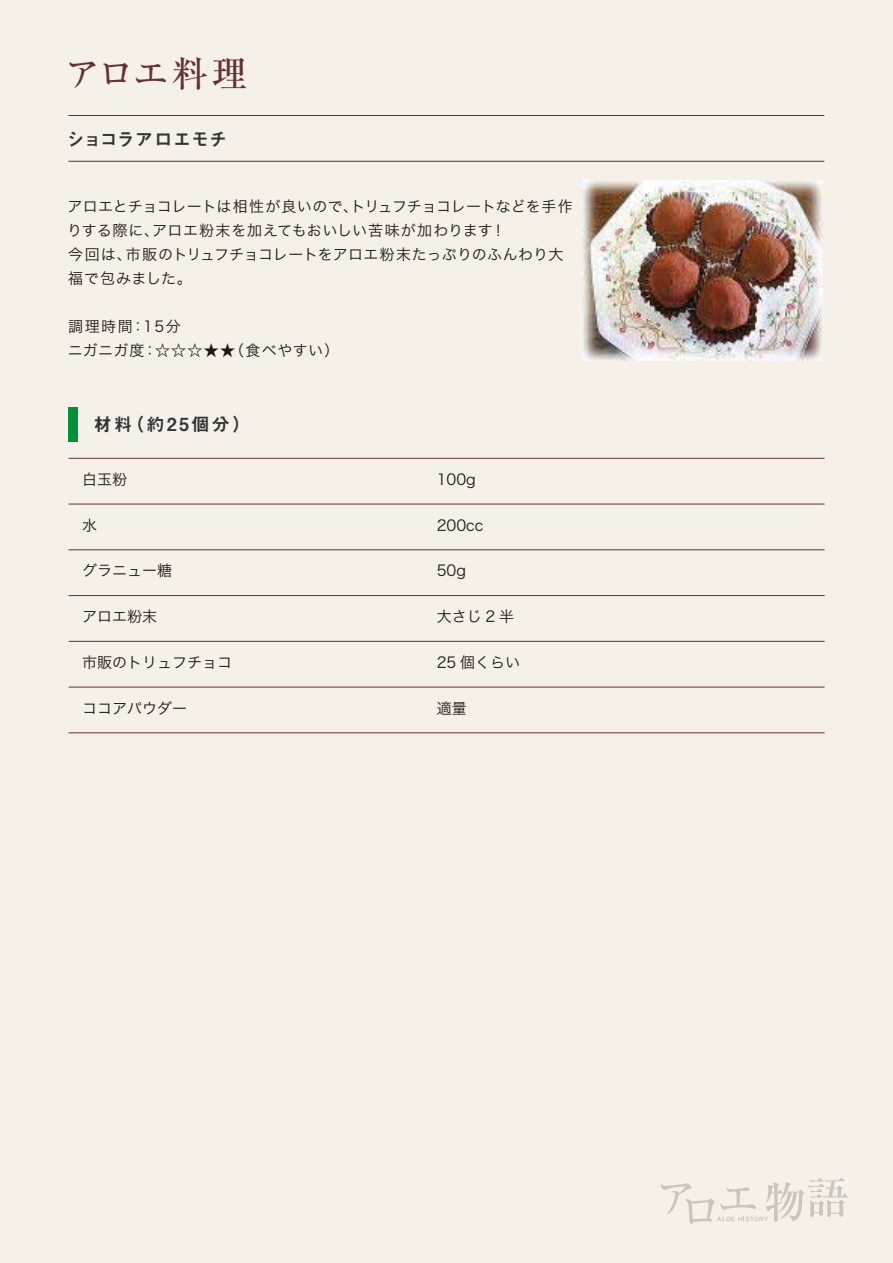
<style>
.page{position:relative;width:893px;height:1263px;background:#fff}
.page>*{position:absolute;margin:0;border:0;box-sizing:border-box;transform-origin:0 0}
.t1{font:500 36px "Ryumin Pro";letter-spacing:.025em;color:#643232}
.t2{font:18px "Midashi Go Pro MB31";color:#323334}
.t3{font:18px "Midashi Go Pro MB31";letter-spacing:.035em;color:#323334}
.t4{font:15px/24px "Hira Kaku Pro W3";color:#221815}
.t5{font:15px/24px "Hira Kaku Pro W3";letter-spacing:.08em;color:#221815}
</style>
<div class="page">
<hr style="left:68px;top:115px;width:756px;height:1px;background:#643232">
<hr style="left:68px;top:161px;width:756px;height:1px;background:#643232">
<svg style="left:661px;top:1177px;width:187px;height:47px;background:#ece7df"></svg>
<hr style="left:69px;top:458px;width:756px;height:1px;background:#643232">
<hr style="left:69px;top:504px;width:756px;height:1px;background:#643232">
<div style="left:68px;top:407px;width:10px;height:35px;background:#00923a"></div>
<hr style="left:69px;top:549px;width:756px;height:1px;background:#643232">
<hr style="left:69px;top:595px;width:756px;height:1px;background:#643232">
<hr style="left:69px;top:641px;width:756px;height:1px;background:#643232">
<hr style="left:69px;top:687px;width:756px;height:1px;background:#643232">
<hr style="left:69px;top:732px;width:756px;height:1px;background:#643232">
<img style="left:582px;top:180px;width:240px;height:180px">
<h1 class="t1" style="left:65px;top:45px;width:184px">アロエ料理</h1>
<p class="t2" style="left:67px;top:124px;width:162px">ショコラアロエモチ</p>
<p class="t4" style="left:67px;top:193px;width:507px">アロエとチョコレートは相性が良いので、トリュフチョコレートなどを手作りする際に、アロエ粉末を加えてもおいしい苦味が加わります！<br>今回は、市販のトリュフチョコレートをアロエ粉末たっぷりのふんわり大福で包みました。</p>
<p class="t5" style="left:68px;top:313px;width:282px">調理時間：15分<br>ニガニガ度：☆☆☆★★（食べやすい）　</p>
<p class="t3" style="left:94px;top:410px;width:158px">材料（約25個分）</p>
<p class="t4" style="left:82px;top:466px;width:46px">白玉粉</p>
<p class="t4" style="left:437px;top:466px;width:41px">100g</p>
<p class="t4" style="left:82px;top:512px;width:16px">水</p>
<p class="t4" style="left:437px;top:512px;width:48px">200cc</p>
<p class="t4" style="left:82px;top:558px;width:91px">グラニュー糖</p>
<p class="t4" style="left:437px;top:558px;width:31px">50g</p>
<p class="t4" style="left:82px;top:603px;width:76px">アロエ粉末</p>
<p class="t4" style="left:437px;top:603px;width:79px">大さじ 2 半</p>
<p class="t4" style="left:82px;top:649px;width:151px">市販のトリュフチョコ</p>
<p class="t4" style="left:437px;top:649px;width:85px">25 個くらい</p>
<p class="t4" style="left:82px;top:695px;width:106px">ココアパウダー</p>
<p class="t4" style="left:437px;top:695px;width:31px">適量</p>
</div>
